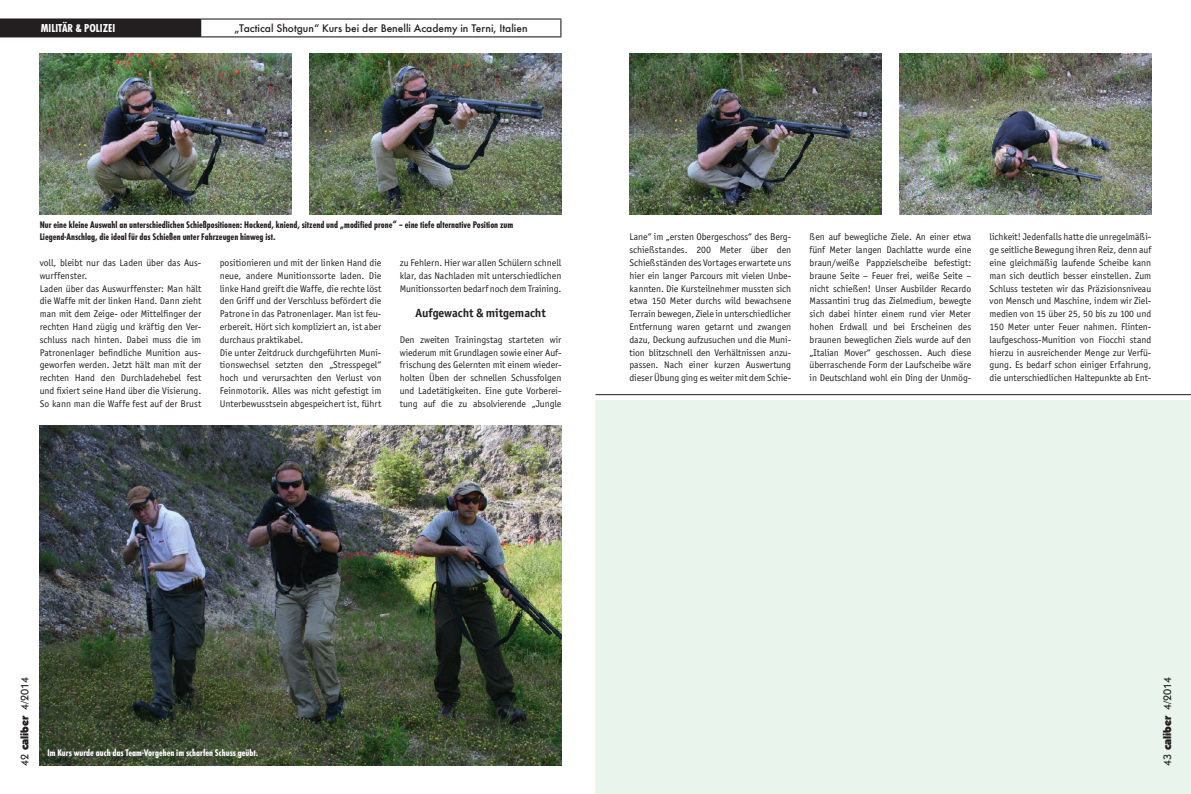
<style>
.page{position:relative;width:1191px;height:794px;background:#fff}
.page>*{position:absolute;margin:0;border:0;box-sizing:border-box;transform-origin:0 0}
.Zwischentitel{font:700 12px "Officina Sans ITC Std";color:#231f20}
.t1{font:700 12px "Function Cond";color:#fff}
.t2{font:500 11.5px "Function";color:#231f20}
.t3{font:500 11px "Itc Kabel";color:#231f20}
.Bildzeilen{font:700 10px/12px "Function Cond";color:#231f20}
.Bildzeilen-2{font:700 10px "Function Cond";color:#fff}
.Fließtext{font:9.7px/12.8px "Officina Sans ITC Std";color:#231f20;text-align:justify}
.s1{font-weight:900}
</style>
<div class="page">
<div style="left:595px;top:400px;width:596px;height:394px;background:#e9f5ec"></div>
<hr style="left:595px;top:394px;width:596px;height:1px;background:#231f20">
<img style="left:40px;top:54px;width:251px;height:160px">
<img style="left:310px;top:54px;width:251px;height:160px">
<img style="left:629px;top:54px;width:252px;height:160px">
<img style="left:899px;top:54px;width:252px;height:160px">
<img style="left:40px;top:425px;width:521px;height:340px">
<div style="left:0;top:19px;width:201px;height:18px;background:#231f20"></div>
<hr style="left:0;top:18px;width:201px;height:2px;background:#231f20">
<hr style="left:201px;top:18px;width:360px;height:2px;background:#231f20">
<svg style="left:560px;top:20px;width:1px;height:16px"></svg>
<hr style="left:201px;top:36px;width:360px;height:1px;background:#231f20">
<p class="t1" style="left:41px;top:22px;width:76px">MILITÄR &amp; POLIZEI</p>
<p class="t2" style="left:234px;top:22px;width:295px">„Tactical Shotgun“ Kurs bei der Benelli Academy in Terni, Italien</p>
<p class="Bildzeilen" style="left:40px;top:219px;width:475px">Nur eine kleine Auswahl an unterschiedlichen Schießpositionen: Hockend, kniend, sitzend und „modified prone“ – eine tiefe alternative Position zum<br>Liegend-Anschlag, die ideal für das Schießen unter Fahrzeugen hinweg ist.</p>
<p class="Fließtext" style="left:40px;top:256px;width:163px">voll, bleibt nur das Laden über das Aus&shy;wurffenster.</p>
<p class="Fließtext" style="left:40px;top:282px;width:163px">Laden über das Auswurffenster: Man hält die Waffe mit der linken Hand. Dann zieht man mit dem Zeige- oder Mittelfinger der rechten Hand zügig und kräftig den Ver&shy;schluss nach hinten. Dabei muss die im Patronenlager befindliche Munition aus&shy;geworfen werden. Jetzt hält man mit der rechten Hand den Durchladehebel fest und fixiert seine Hand über die Visierung.<br>So kann man die Waffe fest auf der Brust</p>
<p class="Fließtext" style="left:220px;top:256px;width:163px">positionieren und mit der linken Hand die neue, andere Munitionssorte laden. Die linke Hand greift die Waffe, die rechte löst den Griff und der Verschluss befördert die Patrone in das Patronenlager. Man ist feu&shy;erbereit. Hört sich kompliziert an, ist aber durchaus praktikabel.</p>
<p class="Fließtext" style="left:220px;top:346px;width:163px">Die unter Zeitdruck durchgeführten Muni&shy;tionswechsel setzten den „Stresspegel“ hoch und verursachten den Verlust von Feinmotorik. Alles was nicht gefestigt im Unterbewusstsein abgespeichert ist, führt</p>
<p class="Fließtext" style="left:400px;top:256px;width:163px">zu Fehlern. Hier war allen Schülern schnell klar, das Nachladen mit unterschiedlichen Munitionssorten bedarf noch dem Training.</p>
<p class="Zwischentitel" style="left:415px;top:305px;width:132px">Aufgewacht &amp; mitgemacht</p>
<p class="Fließtext" style="left:400px;top:333px;width:163px">Den zweiten Trainingstag starteten wir wiederum mit Grundlagen sowie einer Auf&shy;frischung des Gelernten mit einem wieder&shy;holten Üben der schnellen Schussfolgen und Ladetätigkeiten. Eine gute Vorberei&shy;tung auf die zu absolvierende „Jungle</p>
<p class="Fließtext" style="left:629px;top:230px;width:163px">Lane“ im „ersten Obergeschoss“ des Berg&shy;schießstandes. 200 Meter über den Schießständen des Vortages erwartete uns hier ein langer Parcours mit vielen Unbe&shy;kannten. Die Kursteilnehmer mussten sich etwa 150 Meter durchs wild bewachsene Terrain bewegen, Ziele in unterschiedlicher Entfernung waren getarnt und zwangen dazu, Deckung aufzusuchen und die Muni&shy;tion blitzschnell den Verhältnissen anzu&shy;passen. Nach einer kurzen Auswertung dieser Übung ging es weiter mit dem Schie-</p>
<p class="Fließtext" style="left:809px;top:231px;width:163px">ßen auf bewegliche Ziele. An einer etwa fünf Meter langen Dachlatte wurde eine braun/weiße Pappzielscheibe befestigt: braune Seite – Feuer frei, weiße Seite – nicht schießen! Unser Ausbilder Recardo Massantini trug das Zielmedium, bewegte sich dabei hinter einem rund vier Meter hohen Erdwall und bei Erscheinen des braunen beweglichen Ziels wurde auf den „Italian Mover“ geschossen. Auch diese überraschende Form der Laufscheibe wäre in Deutschland wohl ein Ding der Unmög-</p>
<p class="Fließtext" style="left:989px;top:230px;width:163px">lichkeit! Jedenfalls hatte die unregelmäßi&shy;ge seitliche Bewegung ihren Reiz, denn auf eine gleichmäßig laufende Scheibe kann man sich deutlich besser einstellen. Zum Schluss testeten wir das Präzisionsniveau von Mensch und Maschine, indem wir Ziel&shy;medien von 15 über 25, 50 bis zu 100 und 150 Meter unter Feuer nahmen. Flinten&shy;laufgeschoss-Munition von Fiocchi stand hierzu in ausreichender Menge zur Verfü&shy;gung. Es bedarf schon einiger Erfahrung, die unterschiedlichen Haltepunkte ab Ent-</p>
<p class="t3" style="left:18px;top:765px;width:90px;rotate:-90deg">42 <span class="s1">caliber</span> 4/2014</p>
<p class="t3" style="left:1160px;top:765px;width:90px;rotate:-90deg">43 <span class="s1">caliber</span> 4/2014</p>
<p class="Bildzeilen-2" style="left:47px;top:746px;width:212px">Im Kurs wurde auch das Team-Vorgehen im scharfen Schuss geübt.</p>
</div>
